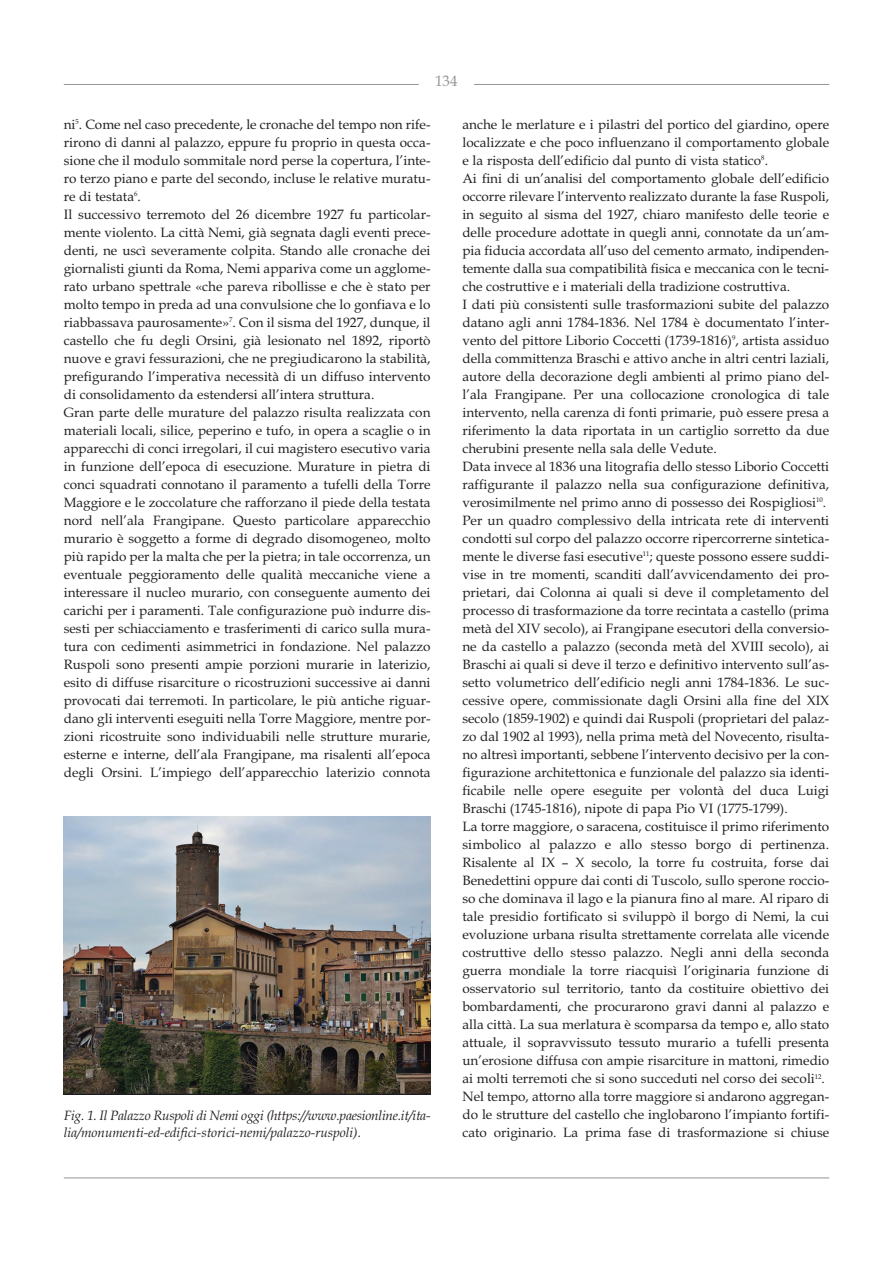
<style>
.page{position:relative;width:893px;height:1263px;background:#fff}
.page>*{position:absolute;margin:0;border:0;box-sizing:border-box;transform-origin:0 0}
.t1{font:15px "Book Antiqua";color:#939598}
.t2{font:13.5px/18px "Book Antiqua";color:#231f20;text-align:justify}
.t3{font:italic 13.5px/16.4px "Book Antiqua";letter-spacing:-.015em;color:#231f20}
</style>
<div class="page">
<hr style="left:64px;top:84px;width:355px;height:1px;background:#939598">
<hr style="left:474px;top:84px;width:355px;height:1px;background:#939598">
<hr style="left:64px;top:1177px;width:765px;height:1px;background:#939598">
<img style="left:64px;top:816px;width:367px;height:279px">
<p class="t1" style="left:435px;top:75px;width:24px">134</p>
<p class="t2" style="left:64px;top:117px;width:368px">ni<sup>5</sup>. Come nel caso precedente, le cronache del tempo non rife&shy;rirono di danni al palazzo, eppure fu proprio in questa occa&shy;sione che il modulo sommitale nord perse la copertura, l’inte&shy;ro terzo piano e parte del secondo, incluse le relative muratu&shy;re di testata<sup>6</sup>.</p>
<p class="t2" style="left:64px;top:207px;width:368px">Il successivo terremoto del 26 dicembre 1927 fu particolar&shy;mente violento. La città Nemi, già segnata dagli eventi prece&shy;denti, ne uscì severamente colpita. Stando alle cronache dei giornalisti giunti da Roma, Nemi appariva come un agglome&shy;rato urbano spettrale «che pareva ribollisse e che è stato per molto tempo in preda ad una convulsione che lo gonfiava e lo riabbassava paurosamente»<sup>7</sup>. Con il sisma del 1927, dunque, il castello che fu degli Orsini, già lesionato nel 1892, riportò nuove e gravi fessurazioni, che ne pregiudicarono la stabilità, prefigurando l’imperativa necessità di un diffuso intervento di consolidamento da estendersi all’intera struttura.</p>
<p class="t2" style="left:64px;top:405px;width:368px">Gran parte delle murature del palazzo risulta realizzata con materiali locali, silice, peperino e tufo, in opera a scaglie o in apparecchi di conci irregolari, il cui magistero esecutivo varia in funzione dell’epoca di esecuzione. Murature in pietra di conci squadrati connotano il paramento a tufelli della Torre Maggiore e le zoccolature che rafforzano il piede della testata nord nell’ala Frangipane. Questo particolare apparecchio murario è soggetto a forme di degrado disomogeneo, molto più rapido per la malta che per la pietra; in tale occorrenza, un eventuale peggioramento delle qualità meccaniche viene a interessare il nucleo murario, con conseguente aumento dei carichi per i paramenti. Tale configurazione può indurre dis&shy;sesti per schiacciamento e trasferimenti di carico sulla mura&shy;tura con cedimenti asimmetrici in fondazione. Nel palazzo Ruspoli sono presenti ampie porzioni murarie in laterizio, esito di diffuse risarciture o ricostruzioni successive ai danni provocati dai terremoti. In particolare, le più antiche riguar&shy;dano gli interventi eseguiti nella Torre Maggiore, mentre por&shy;zioni ricostruite sono individuabili nelle strutture murarie, esterne e interne, dell’ala Frangipane, ma risalenti all’epoca degli Orsini. L’impiego dell’apparecchio laterizio connota</p>
<p class="t3" style="left:64px;top:1109px;width:368px">Fig. 1. Il Palazzo Ruspoli di Nemi oggi (https://www.paesionline.it/ita&shy;lia/monumenti-ed-edifici-storici-nemi/palazzo-ruspoli).</p>
<p class="t2" style="left:462px;top:117px;width:368px">anche le merlature e i pilastri del portico del giardino, opere localizzate e che poco influenzano il comportamento globale e la risposta dell’edificio dal punto di vista statico<sup>8</sup>.</p>
<p class="t2" style="left:462px;top:171px;width:368px">Ai fini di un’analisi del comportamento globale dell’edificio occorre rilevare l’intervento realizzato durante la fase Ruspoli, in seguito al sisma del 1927, chiaro manifesto delle teorie e delle procedure adottate in quegli anni, connotate da un’am&shy;pia fiducia accordata all’uso del cemento armato, indipenden&shy;temente dalla sua compatibilità fisica e meccanica con le tecni&shy;che costruttive e i materiali della tradizione costruttiva.</p>
<p class="t2" style="left:462px;top:297px;width:368px">I dati più consistenti sulle trasformazioni subite del palazzo datano agli anni 1784-1836. Nel 1784 è documentato l’inter&shy;vento del pittore Liborio Coccetti (1739-1816)<sup>9</sup>, artista assiduo della committenza Braschi e attivo anche in altri centri laziali, autore della decorazione degli ambienti al primo piano del&shy;l’ala Frangipane. Per una collocazione cronologica di tale intervento, nella carenza di fonti primarie, può essere presa a riferimento la data riportata in un cartiglio sorretto da due cherubini presente nella sala delle Vedute.</p>
<p class="t2" style="left:462px;top:459px;width:368px">Data invece al 1836 una litografia dello stesso Liborio Coccetti raffigurante il palazzo nella sua configurazione definitiva, verosimilmente nel primo anno di possesso dei Rospigliosi<sup>10</sup>.</p>
<p class="t2" style="left:462px;top:513px;width:368px">Per un quadro complessivo della intricata rete di interventi condotti sul corpo del palazzo occorre ripercorrerne sintetica&shy;mente le diverse fasi esecutive<sup>11</sup>; queste possono essere suddi&shy;vise in tre momenti, scanditi dall’avvicendamento dei pro&shy;prietari, dai Colonna ai quali si deve il completamento del processo di trasformazione da torre recintata a castello (prima metà del XIV secolo), ai Frangipane esecutori della conversio&shy;ne da castello a palazzo (seconda metà del XVIII secolo), ai Braschi ai quali si deve il terzo e definitivo intervento sull’as&shy;setto volumetrico dell’edificio negli anni 1784-1836. Le suc&shy;cessive opere, commissionate dagli Orsini alla fine del XIX secolo (1859-1902) e quindi dai Ruspoli (proprietari del palaz&shy;zo dal 1902 al 1993), nella prima metà del Novecento, risulta&shy;no altresì importanti, sebbene l’intervento decisivo per la con&shy;figurazione architettonica e funzionale del palazzo sia identi&shy;ficabile nelle opere eseguite per volontà del duca Luigi Braschi (1745-1816), nipote di papa Pio VI (1775-1799).</p>
<p class="t2" style="left:462px;top:819px;width:368px">La torre maggiore, o saracena, costituisce il primo riferimento simbolico al palazzo e allo stesso borgo di pertinenza.<br>Risalente al IX – X secolo, la torre fu costruita, forse dai Benedettini oppure dai conti di Tuscolo, sullo sperone roccio&shy;so che dominava il lago e la pianura fino al mare. Al riparo di tale presidio fortificato si sviluppò il borgo di Nemi, la cui evoluzione urbana risulta strettamente correlata alle vicende costruttive dello stesso palazzo. Negli anni della seconda guerra mondiale la torre riacquisì l’originaria funzione di osservatorio sul territorio, tanto da costituire obiettivo dei bombardamenti, che procurarono gravi danni al palazzo e alla città. La sua merlatura è scomparsa da tempo e, allo stato attuale, il sopravvissuto tessuto murario a tufelli presenta un’erosione diffusa con ampie risarciture in mattoni, rimedio ai molti terremoti che si sono succeduti nel corso dei secoli<sup>12</sup>.</p>
<p class="t2" style="left:462px;top:1089px;width:368px">Nel tempo, attorno alla torre maggiore si andarono aggregan&shy;do le strutture del castello che inglobarono l’impianto fortifi&shy;cato originario. La prima fase di trasformazione si chiuse</p>
</div>
